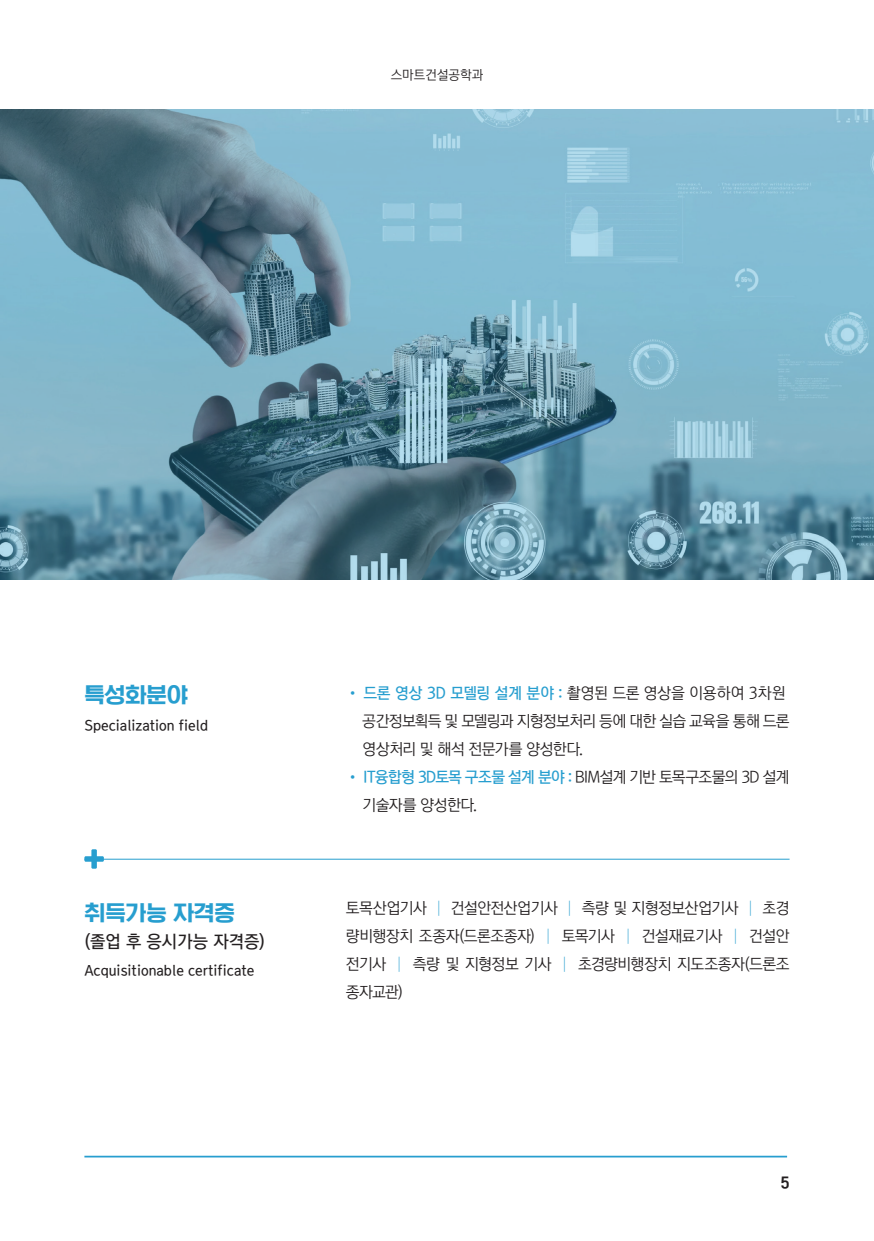
<style>
.page{position:relative;width:874px;height:1241px;background:#fff}
.page>*{position:absolute;margin:0;border:0;box-sizing:border-box;transform-origin:0 0}
.t1{font:21px "Korean SWGI3 R";color:#279ecf}
.t2{font:17.5px "Korean GD14 R";color:#231f20}
.t3{font:15.75px/28px "Korean GD12 R";letter-spacing:-.035em;color:#231f20}
.t4{font:15.75px "Korean GD14 R";letter-spacing:-.04em;color:#279ecf}
.t5{font:15.75px "Korean GD14 R";letter-spacing:-.015em;color:#279ecf}
.t6{font:14px "Korean GD14 R";color:#231f20}
.t7{font:14px "Korean BLACK M";color:#231f20}
.t8{font:13.12px "Korean GD12 R";color:#231f20}
.s1{font-family:"Korean GD12 R";color:#231f20}
.s2{font-family:"Korean TITGD2 R";color:#279ecf}
</style>
<div class="page">
<hr style="left:84px;top:1155px;width:702px;height:2px;background:#279ecf">
<svg style="left:84px;top:849px;width:20px;height:19px"></svg>
<hr style="left:84px;top:858px;width:705px;height:1px;background:#279ecf">
<svg style="left:0;top:109px;width:873px;height:470px"></svg>
<p class="t8" style="left:390px;top:68px;width:94px">스마트건설공학과</p>
<h1 class="t1" style="left:84px;top:684px;width:105px">특성화분야</h1>
<p class="t6" style="left:84px;top:717px;width:125px">Specialization field</p>
<h1 class="t1" style="left:84px;top:901px;width:152px">취득가능 자격증</h1>
<p class="t2" style="left:84px;top:931px;width:182px">(졸업 후 응시가능 자격증)</p>
<p class="t6" style="left:84px;top:962px;width:171px">Acquisitionable certificate</p>
<p class="t5" style="left:346px;top:684px;width:441px">• 드론 영상 3D 모델링 설계 분야 : <span class="s1">촬영된 드론 영상을 이용하여 3차원</span></p>
<p class="t3" style="left:362px;top:707px;width:428px">공간정보획득 및 모델링과 지형정보처리 등에 대한 실습 교육을 통해 드론 영상처리 및 해석 전문가를 양성한다.</p>
<p class="t4" style="left:346px;top:768px;width:445px">• IT융합형 3D토목 구조물 설계 분야 : <span class="s1">BIM설계 기반 토목구조물의 3D 설계</span></p>
<p class="t3" style="left:362px;top:791px;width:116px">기술자를 양성한다.</p>
<p class="t3" style="left:346px;top:894px;width:445px;text-align:justify">토목산업기사 <span class="s2">│</span> 건설안전산업기사 <span class="s2">│</span> 측량 및 지형정보산업기사 <span class="s2">│</span> 초경 량비행장치 조종자(드론조종자) <span class="s2">│</span> 토목기사 <span class="s2">│</span> 건설재료기사 <span class="s2">│</span> 건설안 전기사 <span class="s2">│</span> 측량 및 지형정보 기사 <span class="s2">│</span> 초경량비행장치 지도조종자(드론조 종자교관)</p>
<p class="t7" style="left:780px;top:1175px;width:10px">5</p>
</div>
